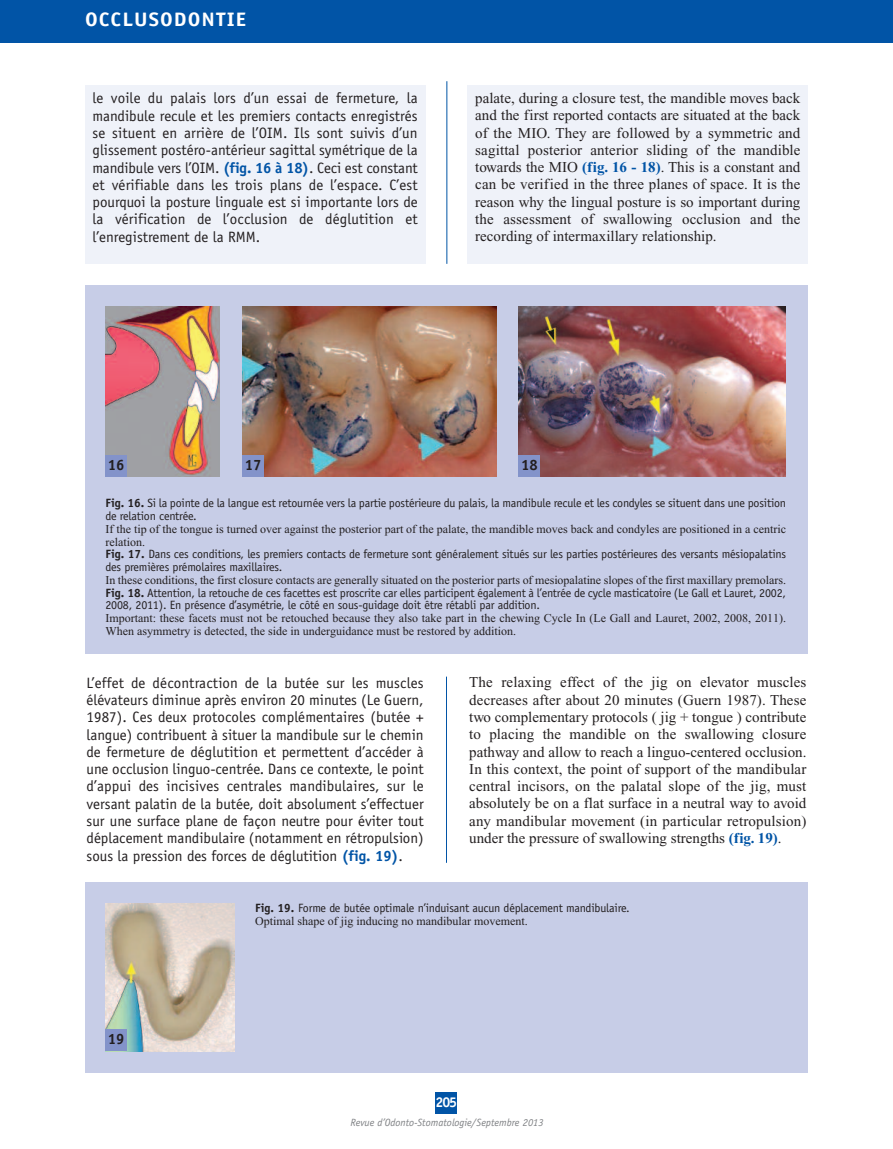
<style>
.page{position:relative;width:893px;height:1149px;background:#fff}
.page>*{position:absolute;margin:0;border:0;box-sizing:border-box;transform-origin:0 0}
.t1{font:700 19.5px "Officina Sans";letter-spacing:.05em;color:#fff;scale:1.1 1}
.t2{font:15px/17.2px "Officina Sans";color:#231f20;text-align:justify}
.t3{font:15px/17.2px "Times New Roman";color:#231f20;text-align:justify}
.t4{font:700 15px "Officina Sans";color:#231f20}
.t5{font:700 14.25px "Officina Sans";color:#fff}
.t6{font:12px/12.8px "Officina Sans";letter-spacing:-.015em;color:#231f20}
.t7{font:12px/12.8px "Times New Roman";color:#231f20}
.t8{font:italic 10.5px "Officina Sans";color:#808285}
.s1{font-weight:700;color:#0154a6}
.s2{font-weight:700}
</style>
<div class="page">
<div style="left:436px;top:1091px;width:21px;height:22px;background:#0154a6"></div>
<div style="left:0;top:0;width:893px;height:43px;background:#0154a6"></div>
<hr style="left:446px;top:81px;width:1px;height:183px;background:#0154a6">
<div style="left:85px;top:85px;width:340px;height:179px;background:#eff2f9"></div>
<div style="left:468px;top:85px;width:340px;height:179px;background:#eff2f9"></div>
<div style="left:85px;top:285px;width:723px;height:369px;background:#c7cde7"></div>
<img style="left:242px;top:306px;width:255px;height:170px">
<img style="left:106px;top:306px;width:113px;height:170px">
<div style="left:105px;top:455px;width:22px;height:21px;background:#8393ca"></div>
<img style="left:519px;top:307px;width:266px;height:169px">
<div style="left:242px;top:455px;width:22px;height:21px;background:#8393ca"></div>
<div style="left:519px;top:455px;width:21px;height:21px;background:#8393ca"></div>
<hr style="left:446px;top:676px;width:1px;height:186px;background:#0154a6">
<div style="left:85px;top:882px;width:723px;height:189px;background:#c7cde7"></div>
<img style="left:105px;top:903px;width:129px;height:147px">
<div style="left:105px;top:1029px;width:22px;height:21px;background:#8393ca"></div>
<h1 class="t1" style="left:85px;top:12px;width:148px">OCCLUSODONTIE</h1>
<p class="t2" style="left:93px;top:91px;width:327px">le voile du palais lors d’un essai de fermeture, la mandibule recule et les premiers contacts enregistrés se situent en arrière de l’OIM. Ils sont suivis d’un glissement postéro-antérieur sagittal symétrique de la mandibule vers l’OIM. <span class="s1">(fig. 16 à 18)</span>. Ceci est constant et vérifiable dans les trois plans de l’espace. C’est pourquoi la posture linguale est si importante lors de la vérification de l’occlusion de déglutition et l’enregistrement de la RMM.</p>
<p class="t3" style="left:475px;top:91px;width:327px">palate, during a closure test, the mandible moves back and the first reported contacts are situated at the back of the MIO. They are followed by a symmetric and sagittal posterior anterior sliding of the mandible towards the MIO <span class="s1">(fig. 16 - 18)</span>. This is a constant and can be verified in the three planes of space. It is the reason why the lingual posture is so important during the assessment of swallowing occlusion and the recording of intermaxillary relationship.</p>
<p class="t4" style="left:108px;top:459px;width:18px">16</p>
<p class="t6" style="left:105px;top:497px;width:682px"><span class="s2">Fig. 16.</span> Si la pointe de la langue est retournée vers la partie postérieure du palais, la mandibule recule et les condyles se situent dans une position de relation centrée.</p>
<p class="t7" style="left:105px;top:522px;width:682px">If the tip of the tongue is turned over against the posterior part of the palate, the mandible moves back and condyles are positioned in a centric relation.</p>
<p class="t6" style="left:105px;top:548px;width:682px"><span class="s2">Fig. 17.</span> Dans ces conditions, les premiers contacts de fermeture sont généralement situés sur les parties postérieures des versants mésiopalatins des premières prémolaires maxillaires.</p>
<p class="t7" style="left:105px;top:573px;width:682px">In these conditions, the first closure contacts are generally situated on the posterior parts of mesiopalatine slopes of the first maxillary premolars.</p>
<p class="t6" style="left:105px;top:587px;width:682px"><span class="s2">Fig. 18.</span> Attention, la retouche de ces facettes est proscrite car elles participent également à l’entrée de cycle masticatoire (Le Gall et Lauret, 2002,<br>2008, 2011). En présence d’asymétrie, le côté en sous-guidage doit être rétabli par addition.</p>
<p class="t7" style="left:105px;top:611px;width:682px">Important: these facets must not be retouched because they also take part in the chewing Cycle In (Le Gall and Lauret, 2002, 2008, 2011).<br>When asymmetry is detected, the side in underguidance must be restored by addition.</p>
<p class="t4" style="left:245px;top:459px;width:18px">17</p>
<p class="t4" style="left:521px;top:459px;width:18px">18</p>
<p class="t2" style="left:87px;top:675px;width:339px">L’effet de décontraction de la butée sur les muscles élévateurs diminue après environ 20 minutes (Le Guern, 1987). Ces deux protocoles complémentaires (butée + langue) contribuent à situer la mandibule sur le chemin de fermeture de déglutition et permettent d’accéder à une occlusion linguo-centrée. Dans ce contexte, le point d’appui des incisives centrales mandibulaires, sur le versant palatin de la butée, doit absolument s’effectuer sur une surface plane de façon neutre pour éviter tout déplacement mandibulaire (notamment en rétropulsion) sous la pression des forces de déglutition <span class="s1">(fig. 19)</span>.</p>
<p class="t3" style="left:469px;top:675px;width:339px">The relaxing effect of the jig on elevator muscles decreases after about 20 minutes (Guern 1987). These two complementary protocols ( jig + tongue ) contribute to placing the mandible on the swallowing closure pathway and allow to reach a linguo-centered occlusion.<br>In this context, the point of support of the mandibular central incisors, on the palatal slope of the jig, must absolutely be on a flat surface in a neutral way to avoid any mandibular movement (in particular retropulsion) under the pressure of swallowing strengths <span class="s1">(fig. 19)</span>.</p>
<p class="t4" style="left:108px;top:1033px;width:18px">19</p>
<p class="t6" style="left:255px;top:902px;width:376px"><span class="s2">Fig. 19.</span> Forme de butée optimale n’induisant aucun déplacement mandibulaire.</p>
<p class="t7" style="left:255px;top:913px;width:274px">Optimal shape of jig inducing no mandibular movement.</p>
<p class="t5" style="left:435px;top:1096px;width:23px">205</p>
<p class="t8" style="left:350px;top:1117px;width:195px">Revue d’Odonto-Stomatologie/Septembre 2013</p>
</div>
